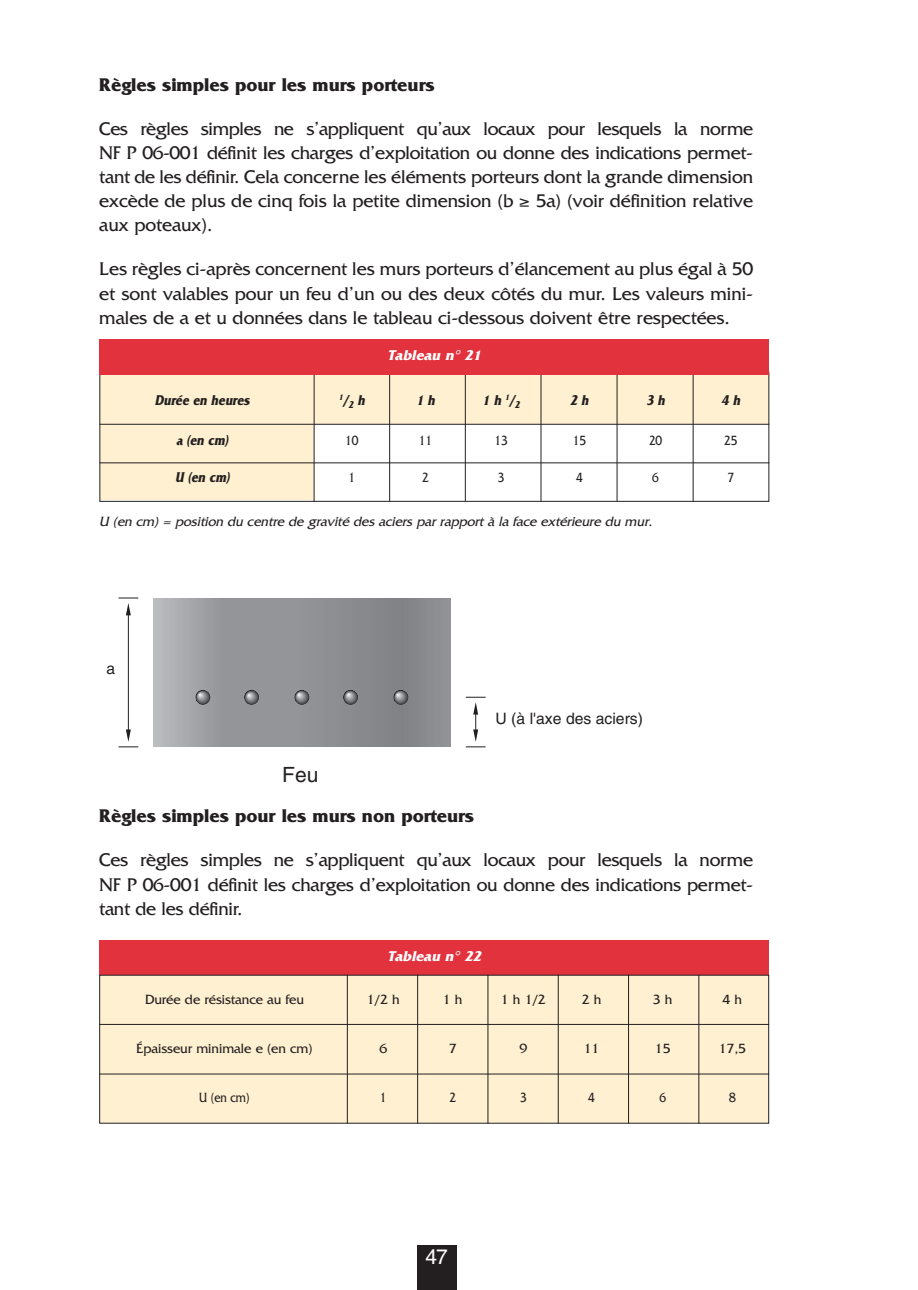
<style>
.page{position:relative;width:918px;height:1290px;background:#fff}
.page>*{position:absolute;margin:0;border:0;box-sizing:border-box;transform-origin:0 0}
.t1{font:21px "Helvetica";color:#231f20}
.t2{font:21px "Helvetica";color:#fff}
.t3{font:19.25px/24.2px "Friz Quadrata";letter-spacing:-.005em;color:#231f20;text-align:justify}
.t4{font:700 19.25px "Friz Quadrata";letter-spacing:-.005em;color:#231f20}
.t5{font:15.75px "Helvetica";color:#231f20}
.t6{font:italic 700 14.88px "Friz Quadrata";color:#231f20;scale:.85 1}
.t7{font:italic 700 14.88px "Friz Quadrata";color:#fff}
.t8{font:italic 14px "Friz Quadrata";letter-spacing:-.005em;color:#231f20}
.t9{font:14px "Friz Quadrata";letter-spacing:-.005em;color:#231f20}
.t10{font:14px "Friz Quadrata";letter-spacing:-.005em;color:#231f20;scale:.85 1}
.s1{font-size:14px}
</style>
<div class="page">
<div style="left:417px;top:1245px;width:39px;height:45px;background:#231f20"></div>
<svg style="left:153px;top:598px;width:298px;height:149px;background:#929497"></svg>
<svg style="left:195px;top:690px;width:15px;height:15px"></svg>
<svg style="left:244px;top:690px;width:15px;height:15px"></svg>
<svg style="left:294px;top:690px;width:15px;height:15px"></svg>
<svg style="left:343px;top:690px;width:15px;height:15px"></svg>
<svg style="left:393px;top:690px;width:15px;height:15px"></svg>
<hr style="left:128px;top:608px;width:1px;height:129px;background:#231f20">
<svg style="left:118px;top:597px;width:20px;height:18px"></svg>
<svg style="left:118px;top:729px;width:20px;height:18px"></svg>
<hr style="left:475px;top:707px;width:1px;height:30px;background:#231f20">
<svg style="left:466px;top:697px;width:20px;height:17px"></svg>
<svg style="left:466px;top:729px;width:20px;height:18px"></svg>
<div style="left:99px;top:940px;width:670px;height:35px;background:#e1323e"></div>
<div style="left:100px;top:975px;width:668px;height:148px;background:#fef0d0"></div>
<div style="left:99px;top:975px;width:670px;height:148px;border:1px solid #231f20"></div>
<hr style="left:347px;top:975px;width:1px;height:148px;background:#231f20">
<hr style="left:417px;top:975px;width:1px;height:148px;background:#231f20">
<hr style="left:487px;top:975px;width:1px;height:148px;background:#231f20">
<hr style="left:558px;top:975px;width:1px;height:148px;background:#231f20">
<hr style="left:628px;top:975px;width:1px;height:148px;background:#231f20">
<hr style="left:698px;top:975px;width:1px;height:148px;background:#231f20">
<hr style="left:99px;top:1024px;width:670px;height:1px;background:#231f20">
<hr style="left:99px;top:1073px;width:670px;height:1px;background:#231f20">
<div style="left:101px;top:419px;width:213px;height:81px;background:#fef0d0"></div>
<div style="left:99px;top:373px;width:670px;height:51px;background:#fef0d0"></div>
<div style="left:99px;top:372px;width:670px;height:130px;border:1px solid #231f20"></div>
<hr style="left:314px;top:369px;width:1px;height:133px;background:#231f20">
<hr style="left:540px;top:374px;width:1px;height:127px;background:#231f20">
<hr style="left:465px;top:374px;width:1px;height:127px;background:#231f20">
<hr style="left:389px;top:374px;width:1px;height:127px;background:#231f20">
<hr style="left:616px;top:374px;width:1px;height:127px;background:#231f20">
<hr style="left:692px;top:374px;width:1px;height:127px;background:#231f20">
<hr style="left:99px;top:424px;width:670px;height:1px;background:#231f20">
<hr style="left:99px;top:462px;width:670px;height:1px;background:#231f20">
<div style="left:99px;top:339px;width:670px;height:35px;background:#e1323e"></div>
<p class="t4" style="left:99px;top:73px;width:337px">Règles simples pour les murs porteurs</p>
<p class="t3" style="left:99px;top:116px;width:655px">Ces règles simples ne s’appliquent qu’aux locaux pour lesquels la norme NF P 06-001 définit les charges d’exploitation ou donne des indications permet&shy;tant de les définir. Cela concerne les éléments porteurs dont la grande dimension excède de plus de cinq fois la petite dimension (b ≥ 5a) (voir définition relative aux poteaux).</p>
<p class="t3" style="left:99px;top:257px;width:655px">Les règles ci-après concernent les murs porteurs d’élancement au plus égal à 50 et sont valables pour un feu d’un ou des deux côtés du mur. Les valeurs mini&shy;males de a et u données dans le tableau ci-dessous doivent être respectées.</p>
<p class="t7" style="left:387px;top:346px;width:97px">Tableau n° 21</p>
<p class="t6" style="left:155px;top:391px;width:115px">Durée en heures</p>
<p class="t6" style="left:339px;top:391px;width:34px"><sup>1</sup>/<sub>2</sub> h</p>
<p class="t6" style="left:416px;top:391px;width:25px">1h</p>
<p class="t6" style="left:483px;top:391px;width:47px">1h <sup>1</sup>/<sub>2</sub></p>
<p class="t6" style="left:570px;top:391px;width:25px">2h</p>
<p class="t6" style="left:646px;top:391px;width:25px">3h</p>
<p class="t6" style="left:721px;top:391px;width:26px">4 h</p>
<p class="t6" style="left:176px;top:431px;width:63px"><span class="s1">a</span> (en cm)</p>
<p class="t10" style="left:345px;top:432px;width:17px">10</p>
<p class="t10" style="left:419px;top:432px;width:17px">11</p>
<p class="t10" style="left:494px;top:432px;width:17px">13</p>
<p class="t10" style="left:573px;top:432px;width:17px">15</p>
<p class="t10" style="left:649px;top:432px;width:17px">20</p>
<p class="t10" style="left:724px;top:432px;width:17px">25</p>
<p class="t6" style="left:175px;top:468px;width:66px">U (en cm)</p>
<p class="t10" style="left:348px;top:469px;width:9px">1</p>
<p class="t10" style="left:422px;top:469px;width:9px">2</p>
<p class="t10" style="left:498px;top:469px;width:9px">3</p>
<p class="t10" style="left:576px;top:469px;width:9px">4</p>
<p class="t10" style="left:652px;top:469px;width:9px">6</p>
<p class="t10" style="left:727px;top:469px;width:9px">7</p>
<p class="t8" style="left:99px;top:513px;width:556px">U (en cm) = position du centre de gravité des aciers par rapport à la face extérieure du mur.</p>
<p class="t5" style="left:107px;top:663px;width:10px">a</p>
<p class="t1" style="left:282px;top:766px;width:38px">Feu</p>
<p class="t5" style="left:495px;top:712px;width:149px">U (à l'axe des aciers)</p>
<p class="t4" style="left:99px;top:804px;width:376px">Règles simples pour les murs non porteurs</p>
<p class="t3" style="left:99px;top:848px;width:655px">Ces règles simples ne s’appliquent qu’aux locaux pour lesquels la norme NF P 06-001 définit les charges d’exploitation ou donne des indications permet&shy;tant de les définir.</p>
<p class="t7" style="left:387px;top:947px;width:97px">Tableau n° 22</p>
<p class="t9" style="left:145px;top:991px;width:160px">Durée de résistance au feu</p>
<p class="t9" style="left:367px;top:991px;width:34px">1/2 h</p>
<p class="t9" style="left:443px;top:991px;width:21px">1 h</p>
<p class="t9" style="left:501px;top:991px;width:46px">1 h 1/2</p>
<p class="t9" style="left:582px;top:991px;width:21px">2 h</p>
<p class="t9" style="left:653px;top:991px;width:21px">3 h</p>
<p class="t9" style="left:722px;top:991px;width:21px">4 h</p>
<p class="t9" style="left:136px;top:1040px;width:178px">Épaisseur minimale e (en cm)</p>
<p class="t9" style="left:379px;top:1040px;width:9px">6</p>
<p class="t9" style="left:449px;top:1040px;width:9px">7</p>
<p class="t9" style="left:519px;top:1040px;width:9px">9</p>
<p class="t9" style="left:584px;top:1040px;width:17px">11</p>
<p class="t9" style="left:655px;top:1040px;width:17px">15</p>
<p class="t9" style="left:719px;top:1040px;width:29px">17,5</p>
<p class="t10" style="left:199px;top:1089px;width:61px">U (en cm)</p>
<p class="t10" style="left:380px;top:1089px;width:9px">1</p>
<p class="t10" style="left:449px;top:1089px;width:9px">2</p>
<p class="t10" style="left:520px;top:1089px;width:9px">3</p>
<p class="t10" style="left:588px;top:1089px;width:9px">4</p>
<p class="t10" style="left:659px;top:1089px;width:9px">6</p>
<p class="t10" style="left:729px;top:1089px;width:9px">8</p>
<p class="t2" style="left:425px;top:1249px;width:24px">47</p>
</div>
